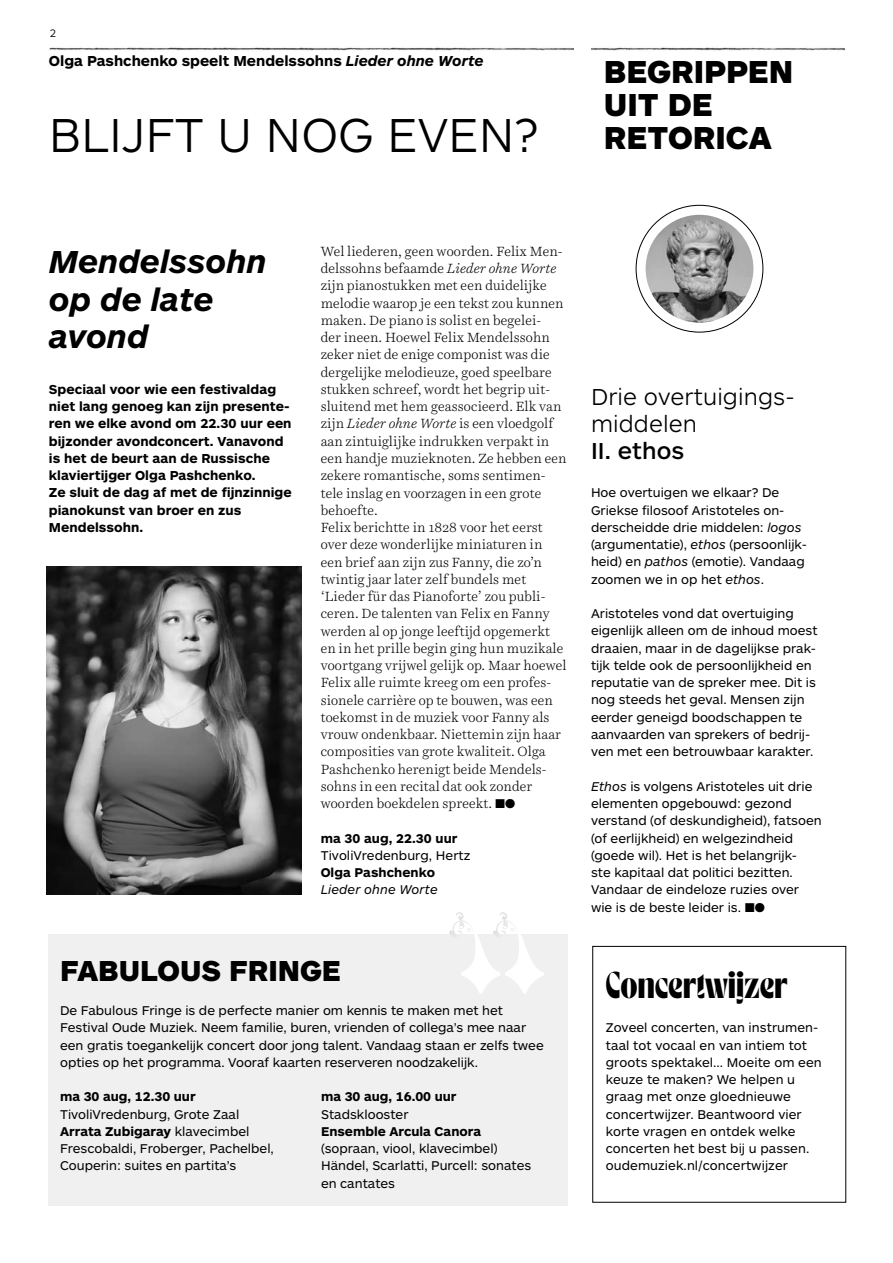
<style>
.page{position:relative;width:893px;height:1263px;background:#fff}
.page>*{position:absolute;margin:0;border:0;box-sizing:border-box;transform-origin:0 0}
.t1{font:300 49.5px "ARS Maquette Pro";color:#000}
.t2{font:34.5px "Eklektyk";letter-spacing:.01em;color:#000}
.t3{font:italic 700 33px/37.5px "ARS Maquette Pro";color:#000}
.t4{font:900 33px/33px "ARS Maquette Pro";color:#000}
.t5{font:900 30px "ARS Maquette Pro";color:#000}
.t6{font:300 24px/27px "ARS Maquette Pro";letter-spacing:.005em;color:#000}
.t7{font:500 24px "ARS Maquette Pro";letter-spacing:.005em;color:#000}
.t8{font:700 15px "ARS Maquette Pro";color:#000}
.t9{font:300 13.5px/17.2px "Harriet Text";letter-spacing:.005em;color:#000}
.t10{font:700 13.5px/17.2px "ARS Maquette Pro";letter-spacing:.005em;color:#000}
.t11{font:13.2px/17.2px "ARS Maquette Pro";color:#000}
.t12{font:700 13.2px "ARS Maquette Pro";color:#000}
.t13{font:italic 13.2px "ARS Maquette Pro";letter-spacing:.005em;color:#000}
.t14{font:300 11.25px "ARS Maquette Pro";color:#000}
.s1{font-style:italic}
.s2{font-family:"ARS Maquette Pro";font-weight:400;font-size:13.2px}
.s3{font-weight:700}
</style>
<div class="page">
<img style="left:47px;top:566px;width:255px;height:328px">
<div style="left:48px;top:934px;width:519px;height:271px;background:#f0f0f0"></div>
<img style="left:646px;top:215px;width:107px;height:108px;border-radius:54px">
<img style="left:591px;top:47px;width:253px;height:4px">
<svg style="left:449px;top:912px;width:95px;height:81px"></svg>
<img style="left:49px;top:47px;width:524px;height:4px">
<div style="left:592px;top:946px;width:254px;height:256px;border:1px solid #000"></div>
<p class="t14" style="left:50px;top:26px;width:8px">2</p>
<p class="t8" style="left:49px;top:51px;width:436px">Olga Pashchenko speelt Mendelssohns <span class="s1">Lieder ohne Worte</span></p>
<h1 class="t1" style="left:49px;top:104px;width:491px">BLIJFT U NOG EVEN?</h1>
<h3 class="t4" style="left:604px;top:54px;width:191px">BEGRIPPEN<br>UIT DE<br>RETORICA</h3>
<h3 class="t3" style="left:49px;top:241px;width:219px">Mendelssohn op de late avond</h3>
<p class="t10" style="left:49px;top:380px;width:244px">Speciaal voor wie een festivaldag niet lang genoeg kan zijn presente&shy;ren we elke avond om 22.30 uur een bijzonder avondconcert. Vanavond is het de beurt aan de Russische klaviertijger Olga Pashchenko.<br>Ze sluit de dag af met de fijnzinnige pianokunst van broer en zus<br>Mendelssohn.</p>
<p class="t9" style="left:321px;top:242px;width:247px">Wel liederen, geen woorden. Felix Men&shy;delssohns befaamde <span class="s1">Lieder ohne Worte </span>zijn pianostukken met een duidelijke melodie waarop je een tekst zou kunnen maken. De piano is solist en begelei-<br>der ineen. Hoewel Felix Mendelssohn zeker niet de enige componist was die dergelijke melodieuze, goed speelbare stukken schreef, wordt het begrip uit&shy;sluitend met hem geassocieerd. Elk van zijn <span class="s1">Lieder ohne Worte</span> is een vloedgolf aan zintuiglijke indrukken verpakt in een handje muzieknoten. Ze hebben een zekere romantische, soms sentimen&shy;tele inslag en voorzagen in een grote behoefte.<br>Felix berichtte in 1828 voor het eerst over deze wonderlijke miniaturen in een brief aan zijn zus Fanny, die zo’n twintig jaar later zelf bundels met ‘Lieder für das Pianoforte’ zou publi&shy;ceren. De talenten van Felix en Fanny werden al op jonge leeftijd opgemerkt en in het prille begin ging hun muzikale voortgang vrijwel gelijk op. Maar hoewel Felix alle ruimte kreeg om een profes&shy;sionele carrière op te bouwen, was een toekomst in de muziek voor Fanny als vrouw ondenkbaar. Niettemin zijn haar composities van grote kwaliteit. Olga Pashchenko herenigt beide Mendels&shy;sohns in een recital dat ook zonder woorden boekdelen spreekt. <span class="s2">■●</span></p>
<p class="t12" style="left:321px;top:829px;width:138px">ma 30 aug, 22.30 uur</p>
<p class="t11" style="left:321px;top:846px;width:151px">TivoliVredenburg, Hertz</p>
<p class="t12" style="left:321px;top:864px;width:116px">Olga Pashchenko</p>
<p class="t13" style="left:321px;top:881px;width:119px">Lieder ohne Worte</p>
<h3 class="t5" style="left:60px;top:950px;width:282px">FABULOUS FRINGE</h3>
<p class="t11" style="left:60px;top:1001px;width:485px">De Fabulous Fringe is de perfecte manier om kennis te maken met het Festival Oude Muziek. Neem familie, buren, vrienden of collega’s mee naar een gratis toegankelijk concert door jong talent. Vandaag staan er zelfs twee opties op het programma. Vooraf kaarten reserveren noodzakelijk.</p>
<p class="t12" style="left:60px;top:1088px;width:137px">ma 30 aug, 12.30 uur</p>
<p class="t11" style="left:60px;top:1105px;width:215px">TivoliVredenburg, Grote Zaal<br><span class="s3">Arrata Zubigaray</span> klavecimbel<br>Frescobaldi, Froberger, Pachelbel,<br>Couperin: suites en partita’s</p>
<p class="t12" style="left:321px;top:1088px;width:137px">ma 30 aug, 16.00 uur</p>
<p class="t11" style="left:321px;top:1105px;width:89px">Stadsklooster</p>
<p class="t12" style="left:321px;top:1122px;width:162px">Ensemble Arcula Canora</p>
<p class="t11" style="left:321px;top:1139px;width:212px">(sopraan, viool, klavecimbel)<br>Händel, Scarlatti, Purcell: sonates en cantates</p>
<h3 class="t6" style="left:591px;top:382px;width:205px">Drie overtuigings&shy;middelen</h3>
<h3 class="t7" style="left:591px;top:435px;width:95px">II. ethos</h3>
<p class="t11" style="left:591px;top:484px;width:217px">Hoe overtuigen we elkaar? De<br>Griekse filosoof Aristoteles on&shy;derscheidde drie middelen: <span class="s1">logos </span>(argumentatie), <span class="s1">ethos</span> (persoonlijk&shy;heid) en <span class="s1">pathos</span> (emotie). Vandaag zoomen we in op het <span class="s1">ethos</span>.</p>
<p class="t11" style="left:591px;top:604px;width:228px">Aristoteles vond dat overtuiging eigenlijk alleen om de inhoud moest draaien, maar in de dagelijkse prak&shy;tijk telde ook de persoonlijkheid en reputatie van de spreker mee. Dit is nog steeds het geval. Mensen zijn eerder geneigd boodschappen te aanvaarden van sprekers of bedrij&shy;ven met een betrouwbaar karakter.</p>
<p class="t11" style="left:591px;top:777px;width:232px"><span class="s1">Ethos</span> is volgens Aristoteles uit drie elementen opgebouwd: gezond verstand (of deskundigheid), fatsoen (of eerlijkheid) en welgezindheid (goede wil). Het is het belangrijk-<br>ste kapitaal dat politici bezitten.<br>Vandaar de eindeloze ruzies over wie is de beste leider is. ■●</p>
<h2 class="t2" style="left:606px;top:956px;width:184px">Concertwijzer</h2>
<p class="t11" style="left:606px;top:1018px;width:217px">Zoveel concerten, van instrumen&shy;taal tot vocaal en van intiem tot groots spektakel... Moeite om een keuze te maken? We helpen u graag met onze gloednieuwe concertwijzer. Beantwoord vier korte vragen en ontdek welke concerten het best bij u passen. oudemuziek.nl/concertwijzer</p>
</div>
